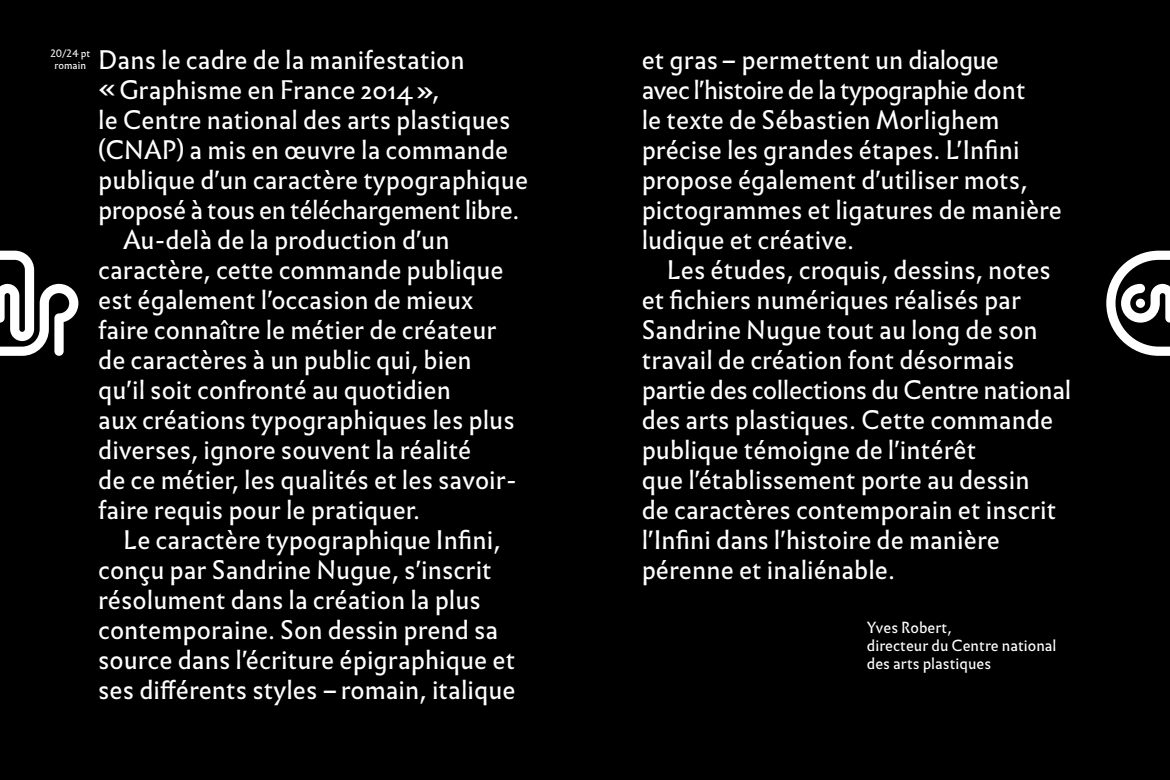
<style>
.page{position:relative;width:1170px;height:780px;background:#fff}
.page>*{position:absolute;margin:0;border:0;box-sizing:border-box;transform-origin:0 0}
.t1{font:25px/30px "Infini";color:#fff}
.t2{font:25px "Infini";letter-spacing:-.02em;color:#fff}
.t3{font:15px/18px "Infini";color:#fff}
.t4{font:10px/12px "Infini";color:#fff;text-align:center}
</style>
<div class="page">
<div style="left:0;top:0;width:1169px;height:780px;background:#000"></div>
<svg style="left:0;top:251px;width:78px;height:105px"></svg>
<svg style="left:1106px;top:251px;width:63px;height:105px"></svg>
<p class="t4" style="left:50px;top:47px;width:41px">20/24 pt romain</p>
<p class="t1" style="left:98px;top:43px;width:368px">Dans le cadre de la manifestation</p>
<p class="t1" style="left:98px;top:73px;width:343px">«Graphisme en France 2014»,</p>
<p class="t1" style="left:98px;top:103px;width:414px">le Centre national des arts plastiques</p>
<p class="t1" style="left:98px;top:133px;width:412px">(CNAP) a mis en œuvre la commande</p>
<p class="t1" style="left:98px;top:163px;width:431px">publique d'un caractère typographique</p>
<p class="t2" style="left:98px;top:191px;width:422px">proposé à tous en téléchargement libre.</p>
<p class="t1" style="left:123px;top:223px;width:328px">Au-delà de la production d'un</p>
<p class="t1" style="left:98px;top:253px;width:407px">caractère, cette commande publique</p>
<p class="t1" style="left:98px;top:283px;width:376px">est également l'occasion de mieux</p>
<p class="t1" style="left:98px;top:313px;width:400px">faire connaître le métier de créateur</p>
<p class="t1" style="left:98px;top:343px;width:375px">de caractères à un public qui, bien</p>
<p class="t1" style="left:98px;top:373px;width:354px">qu'il soit confronté au quotidien</p>
<p class="t1" style="left:98px;top:403px;width:418px">aux créations typographiques les plus</p>
<p class="t1" style="left:98px;top:433px;width:375px">diverses, ignore souvent la réalité</p>
<p class="t1" style="left:98px;top:463px;width:420px">de ce métier, les qualités et les savoir-</p>
<p class="t1" style="left:98px;top:493px;width:323px">faire requis pour le pratiquer.</p>
<p class="t1" style="left:123px;top:523px;width:379px">Le caractère typographique Infini,</p>
<p class="t1" style="left:98px;top:553px;width:395px">conçu par Sandrine Nugue, s'inscrit</p>
<p class="t1" style="left:98px;top:583px;width:384px">résolument dans la création la plus</p>
<p class="t1" style="left:98px;top:613px;width:402px">contemporaine. Son dessin prend sa</p>
<p class="t1" style="left:98px;top:643px;width:418px">source dans l'écriture épigraphique et</p>
<p class="t1" style="left:98px;top:673px;width:419px">ses différents styles –romain, italique</p>
<p class="t1" style="left:641px;top:43px;width:422px">et gras– permettent un dialogue<br>avec l'histoire de la typographie dont<br>le texte de Sébastien Morlighem précise les grandes étapes. L'Infini propose également d'utiliser mots, pictogrammes et ligatures de manière ludique et créative.</p>
<p class="t1" style="left:641px;top:253px;width:431px;text-indent:25px">Les études, croquis, dessins, notes et fichiers numériques réalisés par Sandrine Nugue tout au long de son travail de création font désormais partie des collections du Centre national des arts plastiques. Cette commande publique témoigne de l'intérêt<br>que l'établissement porte au dessin<br>de caractères contemporain et inscrit l'Infini dans l'histoire de manière pérenne et inaliénable.</p>
<p class="t3" style="left:866px;top:618px;width:191px">Yves Robert,<br>directeur du Centre national des arts plastiques</p>
</div>
